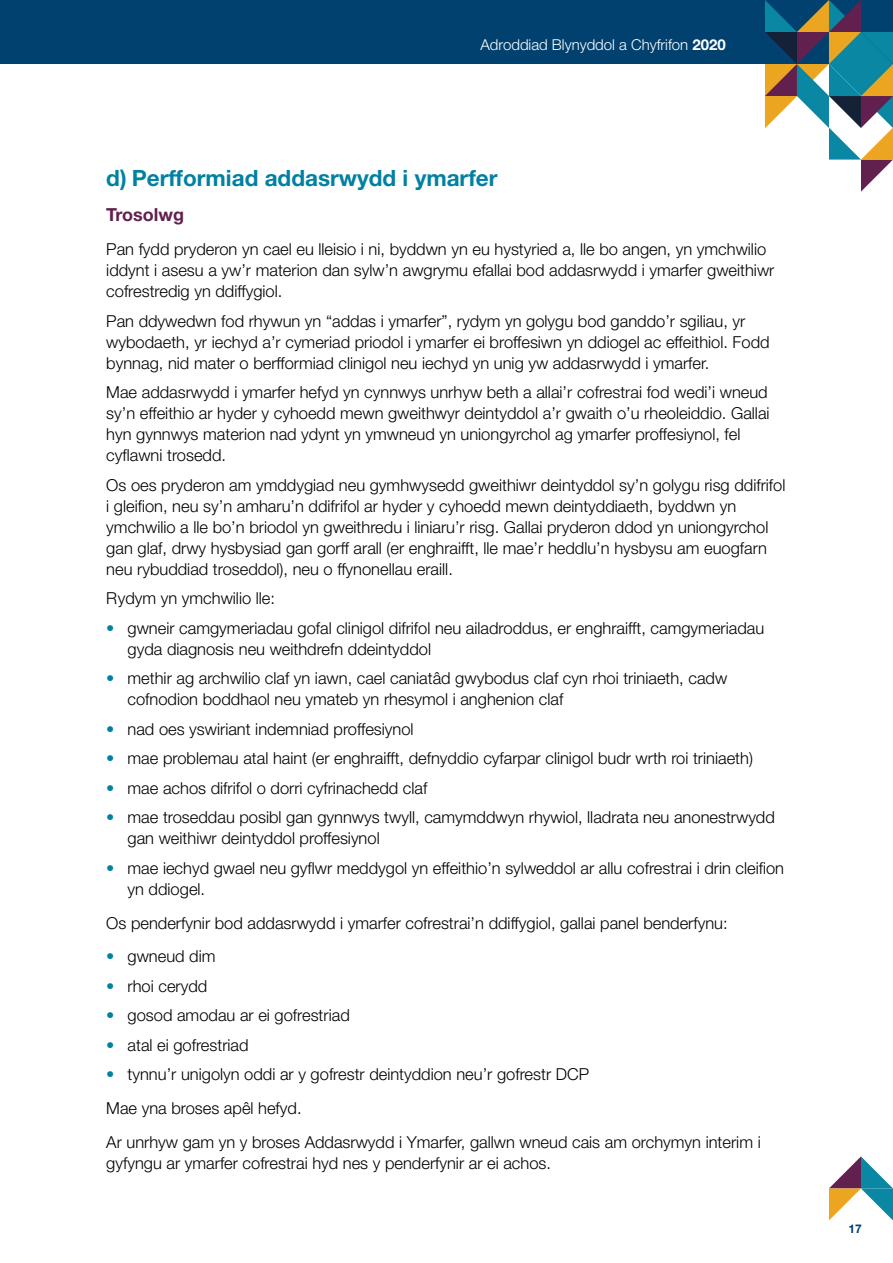
<style>
.page{position:relative;width:893px;height:1263px;background:#fff}
.page>*{position:absolute;margin:0;border:0;box-sizing:border-box;transform-origin:0 0}
.H2_section_1{font:700 22.5px "Helvetica Neue LT Std";color:#0081a2}
.H3{font:700 18px "Helvetica Neue LT Std";color:#62204f}
.Body_copy{font:300 16.5px/21px "Helvetica Neue LT Std";color:#000}
.t1{font:300 15px "Helvetica Neue LT Std";color:#fff}
.t2{font:700 12px "Helvetica Neue LT Std";color:#004170}
.s1{font-weight:700}
.s2{color:#0081a2}
</style>
<div class="page">
<div style="left:0;top:0;width:893px;height:64px;background:#004170"></div>
<svg style="left:829px;top:1156px;width:64px;height:64px"></svg>
<svg style="left:765px;top:0;width:128px;height:192px"></svg>
<p class="t1" style="left:480px;top:35px;width:247px">Adroddiad Blynyddol a Chyfrifon <span class="s1">2020</span></p>
<h3 class="H2_section_1" style="left:106px;top:164px;width:393px">d) Perfformiad addasrwydd i ymarfer</h3>
<h4 class="H3" style="left:106px;top:204px;width:79px">Trosolwg</h4>
<p class="Body_copy" style="left:106px;top:238px;width:670px">Pan fydd pryderon yn cael eu lleisio i ni, byddwn yn eu hystyried a, lle bo angen, yn ymchwilio iddynt i asesu a yw’r materion dan sylw’n awgrymu efallai bod addasrwydd i ymarfer gweithiwr cofrestredig yn ddiffygiol.</p>
<p class="Body_copy" style="left:106px;top:310px;width:665px">Pan ddywedwn fod rhywun yn “addas i ymarfer”, rydym yn golygu bod ganddo’r sgiliau, yr wybodaeth, yr iechyd a’r cymeriad priodol i ymarfer ei broffesiwn yn ddiogel ac effeithiol. Fodd bynnag, nid mater o berfformiad clinigol neu iechyd yn unig yw addasrwydd i ymarfer.</p>
<p class="Body_copy" style="left:106px;top:381px;width:665px">Mae addasrwydd i ymarfer hefyd yn cynnwys unrhyw beth a allai’r cofrestrai fod wedi’i wneud sy’n effeithio ar hyder y cyhoedd mewn gweithwyr deintyddol a’r gwaith o’u rheoleiddio. Gallai hyn gynnwys materion nad ydynt yn ymwneud yn uniongyrchol ag ymarfer proffesiynol, fel cyflawni trosedd.</p>
<p class="Body_copy" style="left:106px;top:474px;width:681px">Os oes pryderon am ymddygiad neu gymhwysedd gweithiwr deintyddol sy’n golygu risg ddifrifol i gleifion, neu sy’n amharu’n ddifrifol ar hyder y cyhoedd mewn deintyddiaeth, byddwn yn ymchwilio a lle bo’n briodol yn gweithredu i liniaru’r risg. Gallai pryderon ddod yn uniongyrchol gan glaf, drwy hysbysiad gan gorff arall (er enghraifft, lle mae’r heddlu’n hysbysu am euogfarn neu rybuddiad troseddol), neu o ffynonellau eraill.</p>
<p class="Body_copy" style="left:106px;top:587px;width:170px">Rydym yn ymchwilio lle:</p>
<p class="Body_copy" style="left:128px;top:617px;width:638px;text-indent:-21px"><span class="s2">•</span> gwneir camgymeriadau gofal clinigol difrifol neu ailadroddus, er enghraifft, camgymeriadau gyda diagnosis neu weithdrefn ddeintyddol</p>
<p class="Body_copy" style="left:128px;top:667px;width:601px;text-indent:-21px"><span class="s2">•</span> methir ag archwilio claf yn iawn, cael caniatâd gwybodus claf cyn rhoi triniaeth, cadw cofnodion boddhaol neu ymateb yn rhesymol i anghenion claf</p>
<p class="Body_copy" style="left:106px;top:718px;width:309px"><span class="s2">•</span> nad oes yswiriant indemniad proffesiynol</p>
<p class="Body_copy" style="left:106px;top:747px;width:648px"><span class="s2">•</span> mae problemau atal haint (er enghraifft, defnyddio cyfarpar clinigol budr wrth roi triniaeth)</p>
<p class="Body_copy" style="left:106px;top:777px;width:323px"><span class="s2">•</span> mae achos difrifol o dorri cyfrinachedd claf</p>
<p class="Body_copy" style="left:128px;top:806px;width:649px;text-indent:-21px"><span class="s2">•</span> mae troseddau posibl gan gynnwys twyll, camymddwyn rhywiol, lladrata neu anonestrwydd gan weithiwr deintyddol proffesiynol</p>
<p class="Body_copy" style="left:128px;top:857px;width:658px;text-indent:-21px"><span class="s2">•</span> mae iechyd gwael neu gyflwr meddygol yn effeithio’n sylweddol ar allu cofrestrai i drin cleifion yn ddiogel.</p>
<p class="Body_copy" style="left:106px;top:912px;width:623px">Os penderfynir bod addasrwydd i ymarfer cofrestrai’n ddiffygiol, gallai panel benderfynu:</p>
<p class="Body_copy" style="left:106px;top:945px;width:111px"><span class="s2">•</span> gwneud dim</p>
<p class="Body_copy" style="left:106px;top:975px;width:103px"><span class="s2">•</span> rhoi cerydd</p>
<p class="Body_copy" style="left:106px;top:1005px;width:245px"><span class="s2">•</span> gosod amodau ar ei gofrestriad</p>
<p class="Body_copy" style="left:106px;top:1034px;width:144px"><span class="s2">•</span> atal ei gofrestriad</p>
<p class="Body_copy" style="left:106px;top:1064px;width:484px"><span class="s2">•</span> tynnu’r unigolyn oddi ar y gofrestr deintyddion neu’r gofrestr DCP</p>
<p class="Body_copy" style="left:106px;top:1097px;width:197px">Mae yna broses apêl hefyd.</p>
<p class="Body_copy" style="left:106px;top:1131px;width:656px">Ar unrhyw gam yn y broses Addasrwydd i Ymarfer, gallwn wneud cais am orchymyn interim i gyfyngu ar ymarfer cofrestrai hyd nes y penderfynir ar ei achos.</p>
<p class="t2" style="left:849px;top:1221px;width:15px">17</p>
</div>
